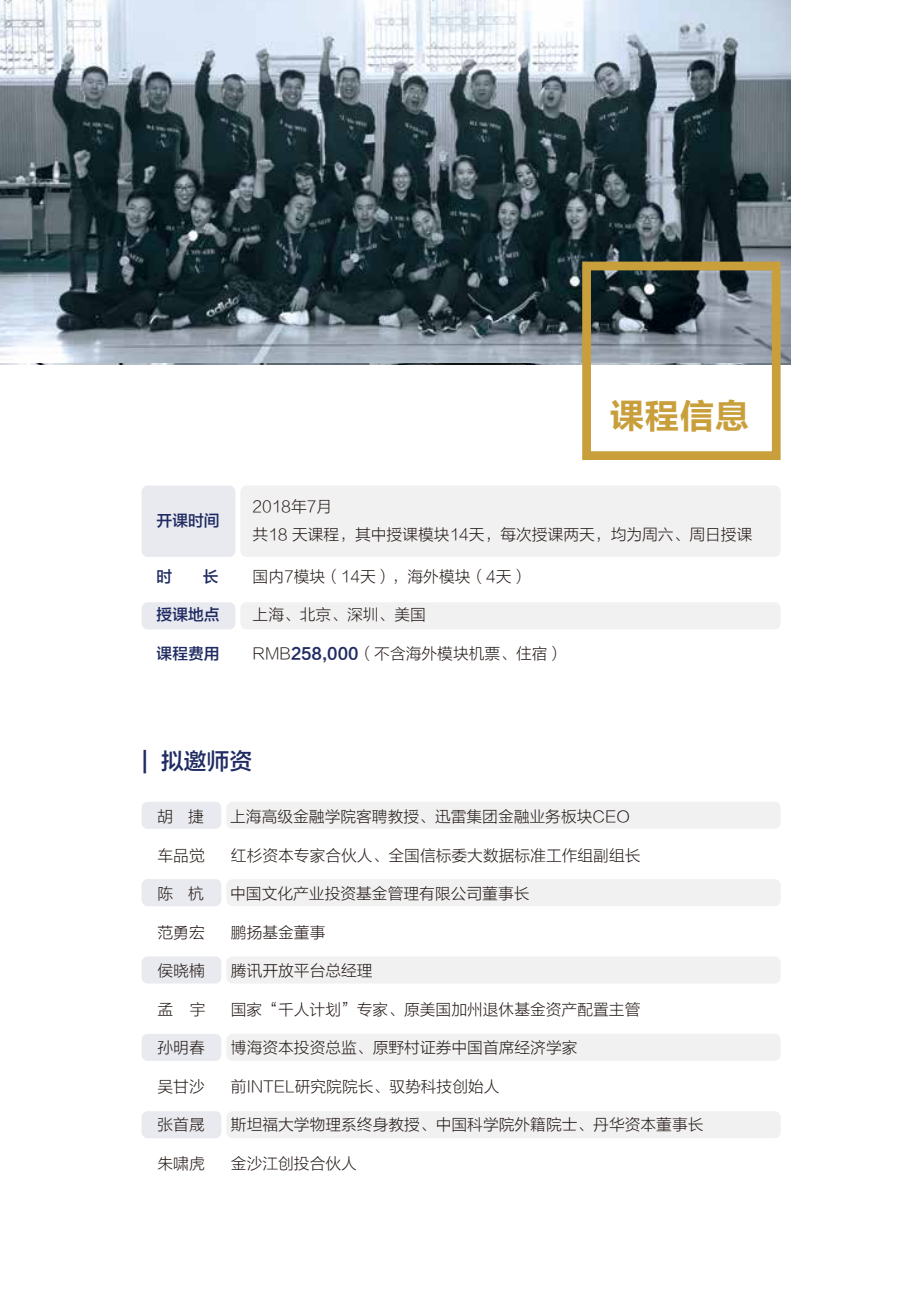
<style>
.page{position:relative;width:918px;height:1290px;background:#fff}
.page>*{position:absolute;margin:0;border:0;box-sizing:border-box;transform-origin:0 0}
.t1{font:35px "FZLTCHK GBK1 0";color:#c99f3c}
.t2{font:22.75px "FZLTZHK GBK1 0";color:#1f2b62}
.t3{font:15.75px/28px "FZLTKHK GBK1 0";color:#221815}
.t4{font:15.75px "FZLTZHK GBK1 0";color:#1f2b62}
.s1{font-family:"FZLTZHK GBK1 0";color:#1f2b62}
</style>
<div class="page">
<div style="left:141px;top:485px;width:94px;height:72px;background:#e9eaef;border-radius:6px"></div>
<div style="left:141px;top:602px;width:94px;height:27px;background:#e9eaef;border-radius:6px"></div>
<img style="left:0;top:0;width:790px;height:363px">
<div style="left:582px;top:262px;width:198px;height:198px;border:9px solid #c99f3c"></div>
<div style="left:141px;top:802px;width:80px;height:27px;background:#e9eaef;border-radius:6px"></div>
<div style="left:226px;top:802px;width:554px;height:27px;background:#f1f1f1;border-radius:6px"></div>
<div style="left:141px;top:879px;width:80px;height:27px;background:#e9eaef;border-radius:6px"></div>
<div style="left:226px;top:879px;width:554px;height:27px;background:#f1f1f1;border-radius:6px"></div>
<div style="left:141px;top:956px;width:80px;height:27px;background:#e9eaef;border-radius:6px"></div>
<div style="left:226px;top:956px;width:554px;height:27px;background:#f1f1f1;border-radius:6px"></div>
<div style="left:141px;top:1034px;width:80px;height:27px;background:#e9eaef;border-radius:6px"></div>
<div style="left:226px;top:1034px;width:554px;height:27px;background:#f1f1f1;border-radius:6px"></div>
<div style="left:141px;top:1111px;width:80px;height:27px;background:#e9eaef;border-radius:6px"></div>
<div style="left:226px;top:1111px;width:554px;height:27px;background:#f1f1f1;border-radius:6px"></div>
<div style="left:240px;top:485px;width:540px;height:72px;background:#f1f1f1;border-radius:6px"></div>
<div style="left:240px;top:602px;width:540px;height:27px;background:#f1f1f1;border-radius:6px"></div>
<p class="t4" style="left:157px;top:512px;width:64px">开课时间</p>
<p class="t4" style="left:157px;top:568px;width:17px">时</p>
<p class="t4" style="left:203px;top:568px;width:17px">长</p>
<p class="t4" style="left:157px;top:606px;width:64px">授课地点</p>
<p class="t4" style="left:157px;top:645px;width:64px">课程费用</p>
<h1 class="t1" style="left:609px;top:396px;width:141px">课程信息</h1>
<p class="t3" style="left:253px;top:493px;width:501px">2018年7月<br>共18 天课程，其中授课模块14天，每次授课两天，均为周六、周日授课</p>
<p class="t3" style="left:253px;top:563px;width:276px">国内7模块（14天），海外模块（4天）</p>
<p class="t3" style="left:253px;top:601px;width:175px">上海、北京、深圳、美国</p>
<p class="t3" style="left:253px;top:640px;width:312px">RMB<span class="s1">258,000</span>（不含海外模块机票、住宿）</p>
<h2 class="t2" style="left:141px;top:748px;width:112px">| 拟邀师资</h2>
<p class="t3" style="left:157px;top:803px;width:48px">胡 捷</p>
<p class="t3" style="left:230px;top:803px;width:401px">上海高级金融学院客聘教授、迅雷集团金融业务板块CEO</p>
<p class="t3" style="left:157px;top:841px;width:49px">车品觉</p>
<p class="t3" style="left:231px;top:841px;width:411px">红杉资本专家合伙人、全国信标委大数据标准工作组副组长</p>
<p class="t3" style="left:157px;top:880px;width:48px">陈 杭</p>
<p class="t3" style="left:230px;top:880px;width:301px">中国文化产业投资基金管理有限公司董事长</p>
<p class="t3" style="left:157px;top:918px;width:49px">范勇宏</p>
<p class="t3" style="left:231px;top:918px;width:96px">鹏扬基金董事</p>
<p class="t3" style="left:157px;top:957px;width:49px">侯晓楠</p>
<p class="t3" style="left:231px;top:957px;width:143px">腾讯开放平台总经理</p>
<p class="t3" style="left:157px;top:995px;width:50px">孟 宇</p>
<p class="t3" style="left:231px;top:995px;width:411px">国家“千人计划”专家、原美国加州退休基金资产配置主管</p>
<p class="t3" style="left:157px;top:1034px;width:49px">孙明春</p>
<p class="t3" style="left:231px;top:1034px;width:348px">博海资本投资总监、原野村证券中国首席经济学家</p>
<p class="t3" style="left:157px;top:1072px;width:49px">吴甘沙</p>
<p class="t3" style="left:231px;top:1072px;width:270px">前INTEL研究院院长、驭势科技创始人</p>
<p class="t3" style="left:157px;top:1111px;width:49px">张首晟</p>
<p class="t3" style="left:231px;top:1111px;width:474px">斯坦福大学物理系终身教授、中国科学院外籍院士、丹华资本董事长</p>
<p class="t3" style="left:157px;top:1149px;width:49px">朱啸虎</p>
<p class="t3" style="left:231px;top:1149px;width:127px">金沙江创投合伙人</p>
</div>
